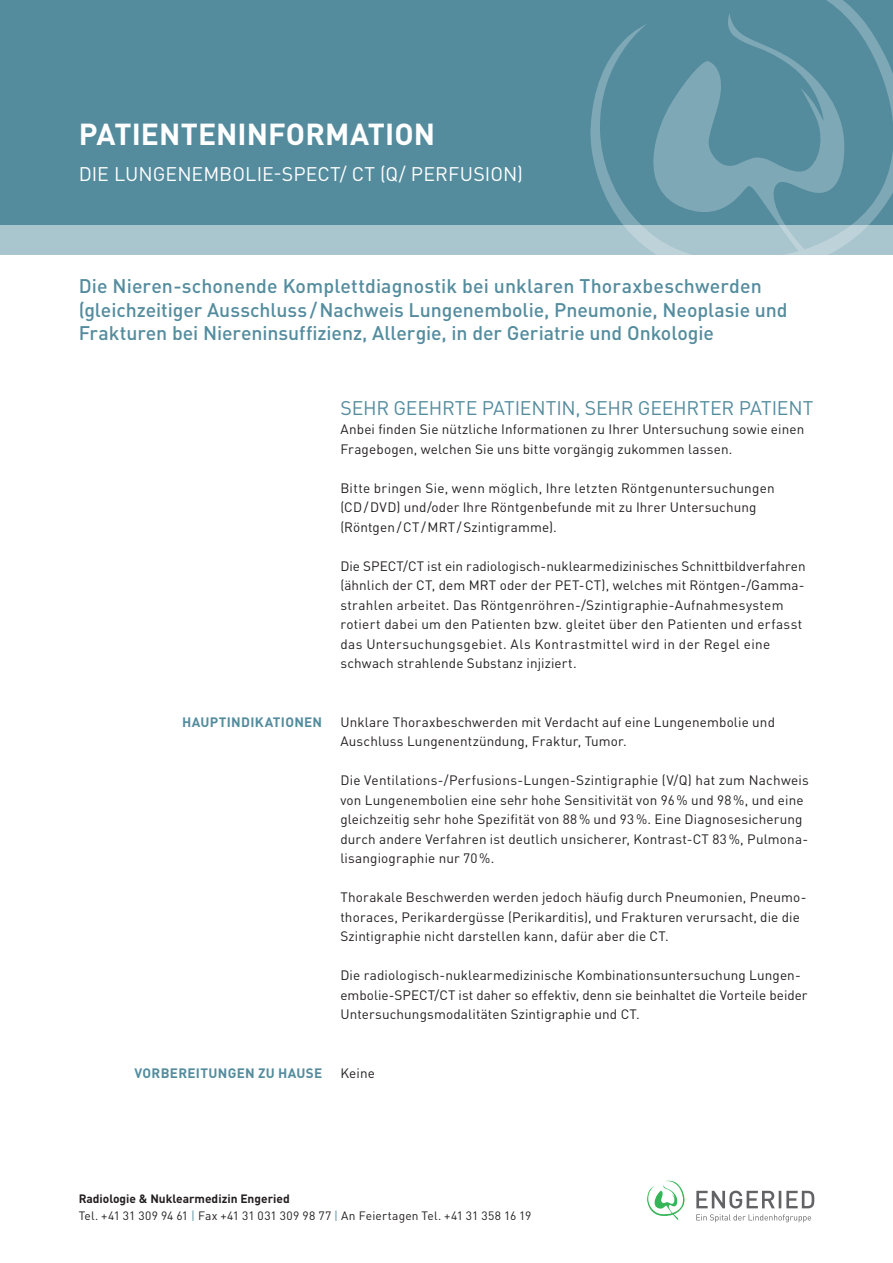
<style>
.page{position:relative;width:893px;height:1263px;background:#fff}
.page>*{position:absolute;margin:0;border:0;box-sizing:border-box;transform-origin:0 0}
.t1{font:700 30px "DIN Pro";letter-spacing:.005em;color:#fff}
.t2{font:500 19.5px/23.4px "DIN Pro";color:#548c9e}
.t3{font:19.5px "DIN Pro";letter-spacing:-.01em;color:#548c9e}
.t4{font:19.5px "DIN Pro";letter-spacing:.005em;color:#fff}
.t5{font:13.5px/19.5px "DIN Pro";letter-spacing:.01em;color:#231f20}
.t6{font:700 13.5px "DIN Pro";letter-spacing:.02em;color:#548c9e}
.t7{font:12px/17.2px "DIN Pro";letter-spacing:.015em;color:#231f20}
.s1{font-weight:700}
.s2{color:#548c9e}
</style>
<div class="page">
<div style="left:0;top:0;width:893px;height:255px;background:#548c9e"></div>
<svg style="left:590px;top:0;width:303px;height:225px"></svg>
<div style="left:0;top:225px;width:893px;height:30px;background:#a9c5ce"></div>
<svg style="left:696px;top:1190px;width:118px;height:18px"></svg>
<svg style="left:696px;top:1214px;width:115px;height:8px"></svg>
<svg style="left:647px;top:1181px;width:38px;height:39px"></svg>
<h1 class="t1" style="left:79px;top:114px;width:358px">PATIENTENINFORMATION</h1>
<h2 class="t4" style="left:79px;top:161px;width:446px">DIE LUNGENEMBOLIE-SPECT/ CT (Q/ PERFUSION)</h2>
<p class="t2" style="left:79px;top:274px;width:710px">Die Nieren-schonende Komplettdiagnostik bei unklaren Thoraxbeschwerden (gleichzeitiger Ausschluss /Nachweis Lungenembolie, Pneumonie, Neoplasie und<br>Frakturen bei Niereninsuffizienz, Allergie, in der Geriatrie und Onkologie</p>
<p class="t6" style="left:182px;top:713px;width:142px">HAUPTINDIKATIONEN</p>
<p class="t6" style="left:135px;top:1064px;width:189px">VORBEREITUNGEN ZU HAUSE</p>
<h2 class="t3" style="left:340px;top:394px;width:474px">SEHR GEEHRTE PATIENTIN, SEHR GEEHRTER PATIENT</h2>
<p class="t5" style="left:340px;top:419px;width:465px">Anbei finden Sie nützliche Informationen zu Ihrer Untersuchung sowie einen<br>Fragebogen, welchen Sie uns bitte vorgängig zukommen lassen.</p>
<p class="t5" style="left:340px;top:478px;width:436px">Bitte bringen Sie, wenn möglich, Ihre letzten Röntgenuntersuchungen (CD/DVD) und/oder Ihre Röntgenbefunde mit zu Ihrer Untersuchung (Röntgen/CT/MRT/Szintigramme).</p>
<p class="t5" style="left:340px;top:556px;width:467px">Die SPECT/CT ist ein radiologisch-nuklearmedizinisches Schnittbildverfahren (ähnlich der CT, dem MRT oder der PET-CT), welches mit Röntgen-/Gamma&shy;strahlen arbeitet. Das Röntgenröhren-/Szintigraphie-Aufnahmesystem rotiert dabei um den Patienten bzw. gleitet über den Patienten und erfasst das Untersuchungsgebiet. Als Kontrastmittel wird in der Regel eine schwach strahlende Substanz injiziert.</p>
<p class="t5" style="left:340px;top:712px;width:436px">Unklare Thoraxbeschwerden mit Verdacht auf eine Lungenembolie und<br>Auschluss Lungenentzündung, Fraktur, Tumor.</p>
<p class="t5" style="left:340px;top:770px;width:470px">Die Ventilations-/Perfusions-Lungen-Szintigraphie (V/Q) hat zum Nachweis von Lungenembolien eine sehr hohe Sensitivität von 96% und 98%, und eine gleichzeitig sehr hohe Spezifität von 88% und 93%. Eine Diagnosesicherung durch andere Verfahren ist deutlich unsicherer, Kontrast-CT 83%, Pulmona&shy;lisangiographie nur 70%.</p>
<p class="t5" style="left:340px;top:887px;width:468px">Thorakale Beschwerden werden jedoch häufig durch Pneumonien, Pneumo&shy;thoraces, Perikardergüsse (Perikarditis), und Frakturen verursacht, die die<br>Szintigraphie nicht darstellen kann, dafür aber die CT.</p>
<p class="t5" style="left:340px;top:965px;width:469px">Die radiologisch-nuklearmedizinische Kombinationsuntersuchung Lungen&shy;embolie-SPECT/CT ist daher so effektiv, denn sie beinhaltet die Vorteile beider<br>Untersuchungsmodalitäten Szintigraphie und CT.</p>
<p class="t5" style="left:340px;top:1062px;width:36px">Keine</p>
<p class="t7" style="left:79px;top:1190px;width:454px"><span class="s1">Radiologie &amp; Nuklearmedizin Engeried<br></span>Tel. +41 31 309 94 61 <span class="s2">|</span> Fax +41 31 031 309 98 77 <span class="s2">|</span> An Feiertagen Tel. +41 31 358 16 19</p>
</div>
